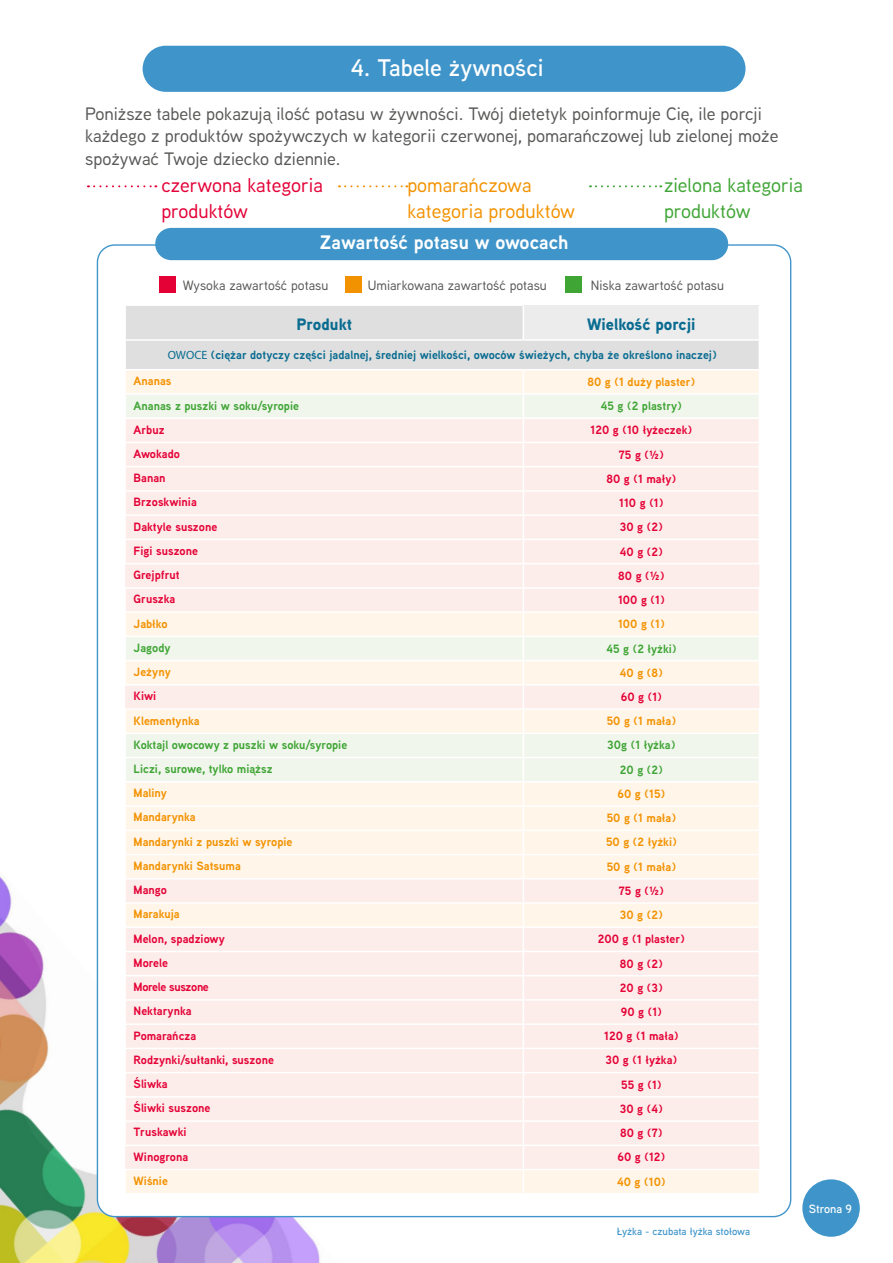
<style>
.page{position:relative;width:893px;height:1263px;background:#fff}
.page>*{position:absolute;margin:0;border:0;box-sizing:border-box;transform-origin:0 0}
.t1{font:600 24px "Aaux Next";color:#fff}
.t2{font:500 19.8px/25.8px "Aaux Next";color:#f39200}
.t3{font:500 19.8px/25.8px "Aaux Next";color:#e40136}
.t4{font:500 19.8px/25.8px "Aaux Next";color:#3fa535}
.t5{font:700 19.5px "Aaux Next";color:#fff}
.t6{font:500 18px/22.5px "Aaux Next";color:#575756}
.t7{font:900 16.5px "Aaux Next";color:#0a6c91}
.t8{font:500 13.5px "Aaux Next";color:#575756}
.t9{font:700 12px "Aaux Next";color:#e40136}
.t10{font:700 12px "Aaux Next";color:#f39200}
.t11{font:700 12px "Aaux Next";color:#3fa535}
.t12{font:700 12px/26px "Aaux Next";color:#0a6c91}
.t13{font:700 12px "Aaux Next";letter-spacing:-.03em;color:#e40136}
.t14{font:600 12px "Aaux Next";color:#fff}
.t15{font:600 10.5px "Aaux Next";color:#3f95ca}
.s1{font-family:"Myriad Pro";font-weight:400}
.s2{color:#f39200}
</style>
<div class="page">
<img style="left:0;top:806px;width:365px;height:457px">
<div style="left:802px;top:1179px;width:58px;height:58px;background:#3f95ca;border-radius:50%"></div>
<div style="left:143px;top:46px;width:602px;height:46px;background:#3f95ca;border-radius:23px"></div>
<div style="left:97px;top:245px;width:694px;height:971px;background:#fff;border-radius:17px"></div>
<svg style="left:125px;top:306px;width:634px;height:887px;background:#faf0ea"></svg>
<hr style="left:124px;top:563px;width:399px;height:1px;background:#fff">
<hr style="left:523px;top:563px;width:237px;height:1px;background:#fff">
<hr style="left:124px;top:757px;width:399px;height:1px;background:#fff">
<hr style="left:523px;top:757px;width:237px;height:1px;background:#fff">
<div style="left:155px;top:228px;width:573px;height:32px;background:#3f95ca;border-radius:16px"></div>
<svg style="left:88px;top:185px;width:68px;height:2px"></svg>
<svg style="left:339px;top:185px;width:68px;height:2px"></svg>
<svg style="left:590px;top:185px;width:71px;height:2px"></svg>
<div style="left:159px;top:276px;width:17px;height:16px;background:#e40136"></div>
<div style="left:345px;top:276px;width:17px;height:16px;background:#f39200"></div>
<div style="left:565px;top:276px;width:17px;height:17px;background:#3fa535"></div>
<h1 class="t1" style="left:351px;top:51px;width:194px">4. Tabele żywności</h1>
<h3 class="t6" style="left:85px;top:102px;width:695px">Poniższe tabele pokazują ilość potasu w żywności. Twój dietetyk poinformuje Cię, ile porcji każdego z produktów spożywczych w kategorii czerwonej, pomarańczowej lub zielonej może spożywać Twoje dziecko dziennie.</h3>
<h2 class="t3" style="left:161px;top:171px;width:163px">czerwona kategoria produktów</h2>
<h2 class="t2" style="left:407px;top:171px;width:169px">pomarańczowa kategoria produktów</h2>
<h2 class="t4" style="left:664px;top:171px;width:141px">zielona kategoria produktów</h2>
<h3 class="t5" style="left:320px;top:229px;width:250px">Zawartość potasu w owocach</h3>
<p class="t8" style="left:183px;top:276px;width:147px">Wysoka zawartość potasu</p>
<p class="t8" style="left:368px;top:276px;width:180px">Umiarkowana zawartość potasu</p>
<p class="t8" style="left:591px;top:276px;width:135px">Niska zawartość potasu</p>
<h3 class="t7" style="left:296px;top:313px;width:57px">Produkt</h3>
<h3 class="t7" style="left:587px;top:313px;width:110px">Wielkość porcji</h3>
<p class="t12" style="left:134px;top:342px;width:585px;text-indent:34px"><span class="s1">OWOCE</span> (ciężar dotyczy części jadalnej, średniej wielkości, owoców świeżych, chyba że określono inaczej)<br><span class="s2">Ananas</span></p>
<p class="t10" style="left:587px;top:373px;width:109px">80 g (1 duży plaster)</p>
<p class="t11" style="left:134px;top:397px;width:167px">Ananas z puszki w soku/syropie</p>
<p class="t11" style="left:601px;top:398px;width:83px">45 g (2 plastry)</p>
<p class="t9" style="left:134px;top:421px;width:33px">Arbuz</p>
<p class="t9" style="left:591px;top:422px;width:103px">120 g (10 łyżeczek)</p>
<p class="t9" style="left:134px;top:445px;width:48px">Awokado</p>
<p class="t9" style="left:619px;top:446px;width:46px">75 g (½)</p>
<p class="t9" style="left:134px;top:470px;width:33px">Banan</p>
<p class="t9" style="left:606px;top:470px;width:71px">80 g (1 mały)</p>
<p class="t9" style="left:134px;top:494px;width:65px">Brzoskwinia</p>
<p class="t9" style="left:619px;top:494px;width:46px">110 g (1)</p>
<p class="t9" style="left:134px;top:518px;width:85px">Daktyle suszone</p>
<p class="t9" style="left:620px;top:519px;width:44px">30 g (2)</p>
<p class="t9" style="left:134px;top:542px;width:66px">Figi suszone</p>
<p class="t9" style="left:620px;top:543px;width:44px">40 g (2)</p>
<p class="t9" style="left:134px;top:566px;width:48px">Grejpfrut</p>
<p class="t9" style="left:618px;top:567px;width:48px">80 g (½)</p>
<p class="t9" style="left:134px;top:591px;width:43px">Gruszka</p>
<p class="t9" style="left:618px;top:591px;width:48px">100 g (1)</p>
<p class="t10" style="left:134px;top:615px;width:35px">Jabłko</p>
<p class="t10" style="left:618px;top:616px;width:48px">100 g (1)</p>
<p class="t11" style="left:134px;top:639px;width:39px">Jagody</p>
<p class="t11" style="left:606px;top:640px;width:72px">45 g (2 łyżki)</p>
<p class="t10" style="left:134px;top:663px;width:39px">Jeżyny</p>
<p class="t10" style="left:620px;top:664px;width:44px">40 g (8)</p>
<p class="t9" style="left:134px;top:688px;width:24px">Kiwi</p>
<p class="t9" style="left:621px;top:688px;width:43px">60 g (1)</p>
<p class="t10" style="left:134px;top:712px;width:67px">Klementynka</p>
<p class="t10" style="left:607px;top:713px;width:71px">50 g (1 mała)</p>
<p class="t11" style="left:134px;top:736px;width:215px">Koktajl owocowy z puszki w soku/syropie</p>
<p class="t11" style="left:607px;top:737px;width:70px">30g (1 łyżka)</p>
<p class="t11" style="left:134px;top:760px;width:141px">Liczi, surowe, tylko miąższ</p>
<p class="t11" style="left:620px;top:761px;width:44px">20 g (2)</p>
<p class="t10" style="left:134px;top:784px;width:35px">Maliny</p>
<p class="t10" style="left:617px;top:785px;width:49px">60 g (15)</p>
<p class="t10" style="left:134px;top:809px;width:64px">Mandarynka</p>
<p class="t10" style="left:607px;top:809px;width:71px">50 g (1 mała)</p>
<p class="t10" style="left:134px;top:833px;width:160px">Mandarynki z puszki w syropie</p>
<p class="t10" style="left:606px;top:834px;width:72px">50 g (2 łyżki)</p>
<p class="t10" style="left:134px;top:857px;width:109px">Mandarynki Satsuma</p>
<p class="t10" style="left:607px;top:858px;width:71px">50 g (1 mała)</p>
<p class="t9" style="left:134px;top:881px;width:35px">Mango</p>
<p class="t9" style="left:619px;top:882px;width:46px">75 g (½)</p>
<p class="t10" style="left:134px;top:906px;width:48px">Marakuja</p>
<p class="t10" style="left:620px;top:906px;width:44px">30 g (2)</p>
<p class="t9" style="left:134px;top:930px;width:93px">Melon, spadziowy</p>
<p class="t9" style="left:598px;top:931px;width:89px">200 g (1 plaster)</p>
<p class="t9" style="left:134px;top:954px;width:36px">Morele</p>
<p class="t9" style="left:620px;top:955px;width:44px">80 g (2)</p>
<p class="t13" style="left:134px;top:978px;width:77px">Morele suszone</p>
<p class="t9" style="left:620px;top:979px;width:44px">20 g (3)</p>
<p class="t9" style="left:134px;top:1003px;width:59px">Nektarynka</p>
<p class="t9" style="left:621px;top:1003px;width:43px">90 g (1)</p>
<p class="t9" style="left:134px;top:1027px;width:64px">Pomarańcza</p>
<p class="t9" style="left:604px;top:1027px;width:76px">120 g (1 mała)</p>
<p class="t9" style="left:134px;top:1051px;width:142px">Rodzynki/sułtanki, suszone</p>
<p class="t9" style="left:605px;top:1052px;width:73px">30 g (1 łyżka)</p>
<p class="t9" style="left:134px;top:1075px;width:36px">Śliwka</p>
<p class="t9" style="left:621px;top:1076px;width:42px">55 g (1)</p>
<p class="t9" style="left:134px;top:1099px;width:78px">Śliwki suszone</p>
<p class="t9" style="left:620px;top:1100px;width:44px">30 g (4)</p>
<p class="t9" style="left:134px;top:1124px;width:54px">Truskawki</p>
<p class="t9" style="left:620px;top:1124px;width:44px">80 g (7)</p>
<p class="t9" style="left:134px;top:1148px;width:56px">Winogrona</p>
<p class="t9" style="left:617px;top:1149px;width:49px">60 g (12)</p>
<p class="t10" style="left:134px;top:1172px;width:36px">Wiśnie</p>
<p class="t10" style="left:617px;top:1173px;width:50px">40 g (10)</p>
<p class="t15" style="left:617px;top:1224px;width:135px">Łyżka - czubata łyżka stołowa</p>
<p class="t14" style="left:809px;top:1200px;width:45px">Strona 9</p>
</div>
